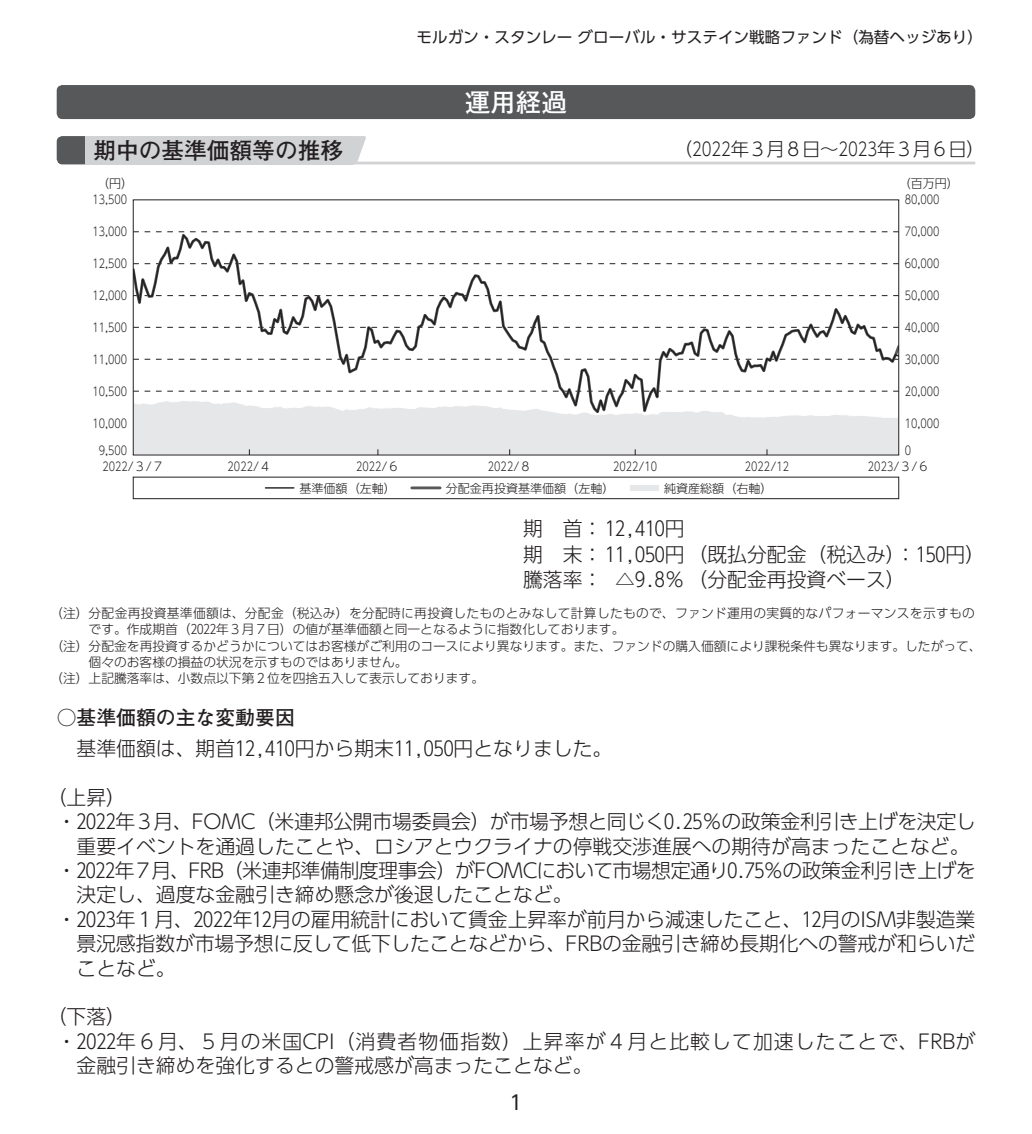
<style>
.page{position:relative;width:1032px;height:1134px;background:#fff}
.page>*{position:absolute;margin:0;border:0;box-sizing:border-box;transform-origin:0 0}
.t1{font:700 25.6px "Futo Go B101 Pro";color:#fff}
.t2{font:700 22.6px "Futo Go B101 Pro";color:#231f20}
.t3{font:300 19.8px/25.6px "UD Shin Go Pro";color:#231f20}
.t4{font:300 19.8px "UD Shin Go Pro";letter-spacing:-.025em;color:#231f20}
.t5{font:300 19.8px "UD Shin Go Pro";letter-spacing:.055em;color:#231f20}
.t6{font:700 19.8px "Futo Go B101 Pro";color:#231f20}
.t7{font:19.8px "UD Shin Go Pro";color:#231f20}
.t8{font:300 18.4px "UD Shin Go Pro";letter-spacing:-.02em;color:#231f20}
.t9{font:15.6px "UD Shin Go Pro";color:#231f20}
.t10{font:300 12.8px "UD Shin Go Pro";color:#231f20}
.t11{font:300 12.8px "UD Shin Go Pro";letter-spacing:.025em;color:#231f20}
.t12{font:300 12px "UD Shin Go Pro";color:#231f20;scale:.8 1}
.t13{font:300 12px "UD Shin Go Pro";color:#231f20}
</style>
<div class="page">
<div style="left:630px;top:485px;width:28px;height:6px;background:#e6e7e9"></div>
<hr style="left:265px;top:487px;width:29px;height:2px;background:#231f20">
<hr style="left:412px;top:486px;width:28px;height:3px;background:#57585a">
<div style="left:133px;top:477px;width:766px;height:22px;border:1px solid #231f20"></div>
<svg style="left:135px;top:232px;width:762px;height:167px"></svg>
<svg style="left:132px;top:399px;width:768px;height:57px"></svg>
<hr style="left:130px;top:200px;width:3px;height:255px;background:#fff">
<hr style="left:899px;top:200px;width:3px;height:255px;background:#fff">
<div style="left:57px;top:85px;width:918px;height:34px;background:#57585a;border-radius:6px"></div>
<hr style="left:85px;top:162px;width:890px;height:2px;background:#d1d2d4">
<div style="left:57px;top:136px;width:39px;height:28px;background:#57585a;border-radius:6px"></div>
<div style="left:85px;top:136px;width:268px;height:28px;background:#d1d2d4"></div>
<svg style="left:353px;top:136px;width:14px;height:26px"></svg>
<p class="t9" style="left:416px;top:24px;width:568px">モルガン・スタンレー グローバル・サステイン戦略ファンド（為替ヘッジあり）</p>
<p class="t1" style="left:465px;top:82px;width:104px">運用経過</p>
<p class="t2" style="left:94px;top:132px;width:251px">期中の基準価額等の推移</p>
<p class="t8" style="left:674px;top:134px;width:313px">（2022年３月８日～2023年３月６日）</p>
<p class="t13" style="left:97px;top:174px;width:38px">（円）</p>
<p class="t13" style="left:899px;top:174px;width:62px">（百万円）</p>
<p class="t12" style="left:92px;top:190px;width:45px">13,500</p>
<p class="t12" style="left:905px;top:190px;width:45px">80,000</p>
<p class="t12" style="left:92px;top:222px;width:45px">13,000</p>
<p class="t12" style="left:905px;top:222px;width:45px">70,000</p>
<p class="t12" style="left:92px;top:254px;width:45px">12,500</p>
<p class="t12" style="left:905px;top:254px;width:45px">60,000</p>
<p class="t12" style="left:92px;top:286px;width:45px">12,000</p>
<p class="t12" style="left:905px;top:286px;width:45px">50,000</p>
<p class="t12" style="left:92px;top:318px;width:45px">11,500</p>
<p class="t12" style="left:905px;top:318px;width:45px">40,000</p>
<p class="t12" style="left:92px;top:350px;width:45px">11,000</p>
<p class="t12" style="left:905px;top:350px;width:45px">30,000</p>
<p class="t12" style="left:92px;top:382px;width:45px">10,500</p>
<p class="t12" style="left:905px;top:382px;width:45px">20,000</p>
<p class="t12" style="left:92px;top:413px;width:45px">10,000</p>
<p class="t12" style="left:905px;top:413px;width:45px">10,000</p>
<p class="t12" style="left:99px;top:441px;width:37px">9,500</p>
<p class="t12" style="left:905px;top:441px;width:9px">0</p>
<p class="t12" style="left:102px;top:457px;width:78px">2022/３/７</p>
<p class="t12" style="left:228px;top:457px;width:56px">2022/４</p>
<p class="t12" style="left:356px;top:457px;width:56px">2022/６</p>
<p class="t12" style="left:488px;top:457px;width:56px">2022/８</p>
<p class="t12" style="left:613px;top:457px;width:57px">2022/10</p>
<p class="t12" style="left:745px;top:457px;width:57px">2022/12</p>
<p class="t12" style="left:868px;top:457px;width:78px">2023/３/６</p>
<p class="t13" style="left:299px;top:478px;width:98px">基準価額（左軸）</p>
<p class="t13" style="left:446px;top:478px;width:170px">分配金再投資基準価額（左軸）</p>
<p class="t13" style="left:664px;top:478px;width:110px">純資産総額（右軸）</p>
<p class="t3" style="left:523px;top:515px;width:464px">期 首：12,410円<br>期 末：11,050円（既払分配金（税込み）：150円）騰落率： △9.8％（分配金再投資ベース）</p>
<p class="t11" style="left:50px;top:603px;width:926px">（注）分配金再投資基準価額は、分配金（税込み）を分配時に再投資したものとみなして計算したもので、ファンド運用の実質的なパフォーマンスを示すもの</p>
<p class="t10" style="left:89px;top:619px;width:537px">です。作成期首（2022年３月７日）の値が基準価額と同一となるように指数化しております。</p>
<p class="t10" style="left:50px;top:635px;width:933px">（注）分配金を再投資するかどうかについてはお客様がご利用のコースにより異なります。また、ファンドの購入価額により課税条件も異なります。したがって、</p>
<p class="t10" style="left:89px;top:652px;width:320px">個々のお客様の損益の状況を示すものではありません。</p>
<p class="t10" style="left:50px;top:668px;width:435px">（注）上記騰落率は、小数点以下第２位を四捨五入して表示しております。</p>
<p class="t6" style="left:57px;top:702px;width:240px">○基準価額の主な変動要因</p>
<p class="t3" style="left:77px;top:735px;width:537px">基準価額は、期首12,410円から期末11,050円となりました。</p>
<p class="t3" style="left:47px;top:784px;width:81px">（上昇）</p>
<p class="t3" style="left:57px;top:808px;width:920px">・2022年３月、FOMC（米連邦公開市場委員会）が市場予想と同じく0.25％の政策金利引き上げを決定し</p>
<p class="t3" style="left:77px;top:832px;width:894px">重要イベントを通過したことや、ロシアとウクライナの停戦交渉進展への期待が高まったことなど。</p>
<p class="t4" style="left:57px;top:854px;width:920px">・2022年７月、FRB（米連邦準備制度理事会）がFOMCにおいて市場想定通り0.75％の政策金利引き上げを</p>
<p class="t3" style="left:77px;top:881px;width:498px">決定し、過度な金融引き締め懸念が後退したことなど。</p>
<p class="t3" style="left:57px;top:906px;width:920px">・2023年１月、2022年12月の雇用統計において賃金上昇率が前月から減速したこと、12月のISM非製造業</p>
<p class="t3" style="left:76px;top:930px;width:900px">景況感指数が市場予想に反して低下したことなどから、FRBの金融引き締め長期化への警戒が和らいだ</p>
<p class="t3" style="left:77px;top:955px;width:101px">ことなど。</p>
<p class="t3" style="left:47px;top:1003px;width:81px">（下落）</p>
<p class="t5" style="left:57px;top:1025px;width:920px">・2022年６月、５月の米国CPI（消費者物価指数）上昇率が４月と比較して加速したことで、FRBが</p>
<p class="t3" style="left:77px;top:1052px;width:517px">金融引き締めを強化するとの警戒感が高まったことなど。</p>
<p class="t7" style="left:509px;top:1087px;width:15px">1</p>
</div>
